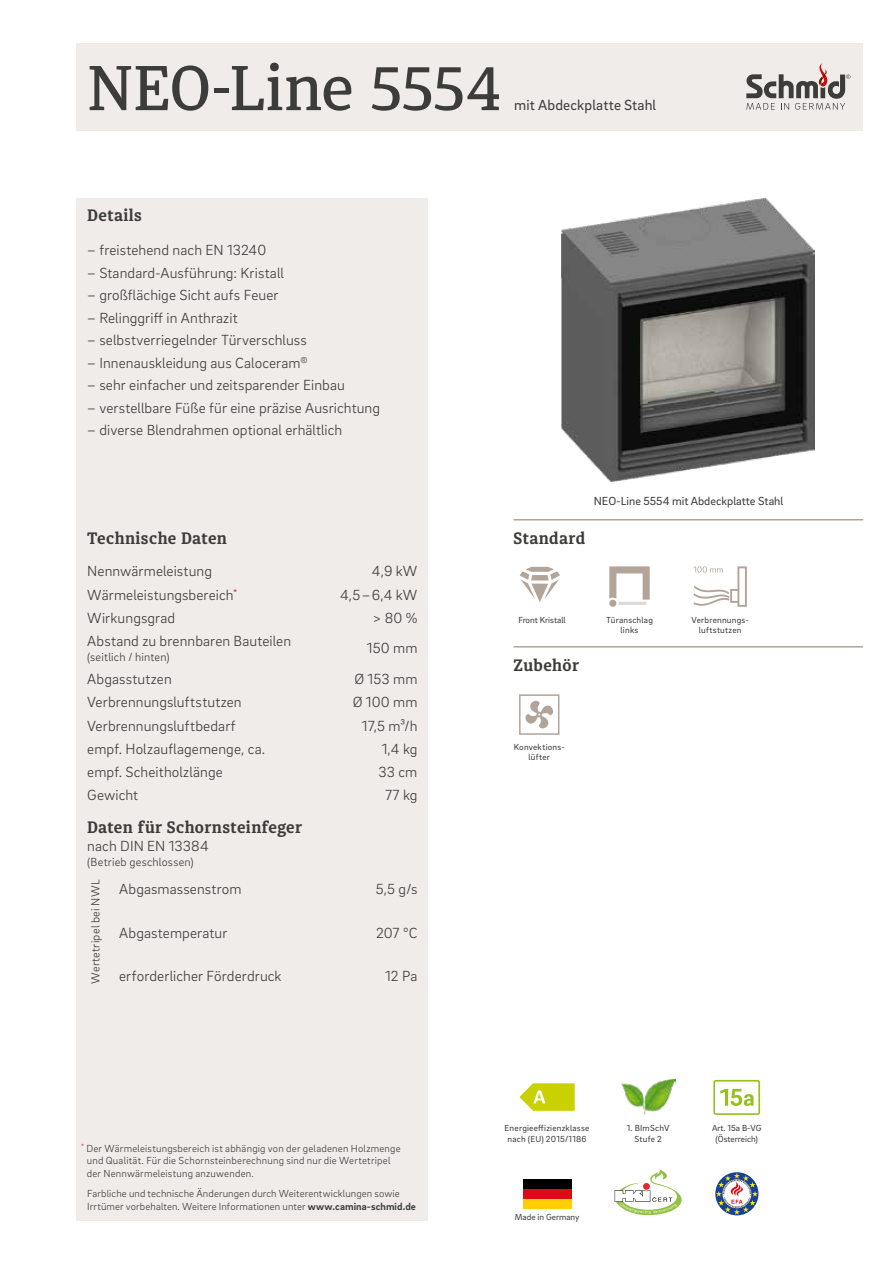
<style>
.page{position:relative;width:893px;height:1263px;background:#fff}
.page>*{position:absolute;margin:0;border:0;box-sizing:border-box;transform-origin:0 0}
.t1{font:500 63px "Diaria Pro";letter-spacing:-.015em;color:#3c3c3b}
.t2{font:700 16.5px "Diaria Pro";letter-spacing:.025em;color:#3c3c3b}
.t3{font:300 15px/23.2px "Brix Sans";letter-spacing:.005em;color:#3c3c3b;text-align:right}
.t4{font:15px "Brix Sans";letter-spacing:.01em;color:#3c3c3b}
.t5{font:300 12px "Brix Sans";letter-spacing:.015em;color:#3c3c3b}
.t6{font:12px "Brix Sans";color:#3c3c3b}
.t7{font:300 10.5px/12.6px "Brix Sans";letter-spacing:.015em;color:#3c3c3b}
.t8{font:9px/10.8px "Brix Sans";letter-spacing:.025em;color:#3c3c3b;text-align:center}
.t9{font:9px/10.8px "Brix Sans";color:#3c3c3b;text-align:center}
.s1{font-weight:700}
</style>
<div class="page">
<div style="left:77px;top:198px;width:351px;height:1022px;background:#efecea"></div>
<div style="left:77px;top:43px;width:786px;height:87px;background:#efecea"></div>
<svg style="left:746px;top:63px;width:104px;height:47px"></svg>
<img style="left:621px;top:1080px;width:54px;height:35px">
<svg style="left:713px;top:1080px;width:47px;height:35px"></svg>
<svg style="left:715px;top:1172px;width:43px;height:43px"></svg>
<svg style="left:615px;top:1169px;width:67px;height:46px"></svg>
<div style="left:523px;top:1179px;width:48px;height:29px;background:#000"></div>
<div style="left:523px;top:1189px;width:48px;height:19px;background:#dd0b15"></div>
<div style="left:523px;top:1199px;width:48px;height:9px;background:#ffce05"></div>
<img style="left:562px;top:198px;width:252px;height:284px">
<hr style="left:513px;top:519px;width:350px;height:1px;background:#b2a499">
<hr style="left:513px;top:646px;width:350px;height:1px;background:#b2a499">
<svg style="left:525px;top:701px;width:28px;height:27px"></svg>
<div style="left:519px;top:694px;width:40px;height:41px;border:2px solid #b2a499"></div>
<svg style="left:693px;top:566px;width:54px;height:41px"></svg>
<svg style="left:609px;top:566px;width:41px;height:39px"></svg>
<div style="left:609px;top:600px;width:7px;height:7px;background:#b2a499;border-radius:50%"></div>
<svg style="left:520px;top:567px;width:40px;height:35px"></svg>
<svg style="left:519px;top:1083px;width:56px;height:28px"></svg>
<h1 class="t1" style="left:87px;top:50px;width:416px">NEO-Line 5554</h1>
<p class="t4" style="left:514px;top:95px;width:143px">mit Abdeckplatte Stahl</p>
<p class="t2" style="left:87px;top:205px;width:56px">Details</p>
<p class="t3" style="left:87px;top:238px;width:181px">– freistehend nach EN 13240</p>
<p class="t3" style="left:87px;top:261px;width:198px">– Standard-Ausführung: Kristall</p>
<p class="t3" style="left:87px;top:283px;width:193px">– großflächige Sicht aufs Feuer</p>
<p class="t3" style="left:87px;top:306px;width:152px">– Relinggriff in Anthrazit</p>
<p class="t3" style="left:87px;top:328px;width:221px">– selbstverriegelnder Türverschluss</p>
<p class="t3" style="left:87px;top:351px;width:222px">– Innenauskleidung aus Caloceram<sup>®</sup></p>
<p class="t3" style="left:87px;top:373px;width:259px">– sehr einfacher und zeitsparender Einbau</p>
<p class="t3" style="left:87px;top:396px;width:294px">– verstellbare Füße für eine präzise Ausrichtung</p>
<p class="t3" style="left:87px;top:418px;width:257px">– diverse Blendrahmen optional erhältlich</p>
<p class="t2" style="left:87px;top:528px;width:141px">Technische Daten</p>
<p class="t3" style="left:87px;top:559px;width:205px;text-align:left">Nennwärmeleistung<br>Wärmeleistungsbereich<sup>*<br></sup>Wirkungsgrad<br>Abstand zu brennbaren Bauteilen</p>
<p class="t5" style="left:87px;top:649px;width:84px">(seitlich / hinten)</p>
<p class="t3" style="left:87px;top:667px;width:179px;text-align:left">Abgasstutzen<br>Verbrennungsluftstutzen<br>Verbrennungsluftbedarf empf. Holzauflagemenge, ca. empf. Scheitholzlänge<br>Gewicht</p>
<p class="t2" style="left:87px;top:817px;width:216px">Daten für Schornsteinfeger</p>
<p class="t3" style="left:87px;top:834px;width:123px">nach DIN EN 13384</p>
<p class="t5" style="left:87px;top:855px;width:108px">(Betrieb geschlossen)</p>
<p class="t5" style="left:88px;top:983px;width:105px;rotate:-90deg">Wertetripel bei NWL</p>
<p class="t3" style="left:119px;top:876px;width:124px">Abgasmassenstrom</p>
<p class="t3" style="left:119px;top:921px;width:110px">Abgastemperatur</p>
<p class="t3" style="left:119px;top:964px;width:164px">erforderlicher Förderdruck</p>
<p class="t3" style="left:340px;top:559px;width:79px">4,9 kW<br>4,5–6,4 kW &gt; 80 %</p>
<p class="t3" style="left:354px;top:632px;width:65px;line-height:30.6px">150 mm<br>Ø 153 mm</p>
<p class="t3" style="left:353px;top:690px;width:66px">Ø 100 mm<br>17,5 m³/h<br>1,4 kg<br>33 cm<br>77 kg</p>
<p class="t3" style="left:376px;top:876px;width:43px">5,5 g/s</p>
<p class="t3" style="left:376px;top:921px;width:43px">207 °C</p>
<p class="t3" style="left:385px;top:964px;width:34px">12 Pa</p>
<p class="t2" style="left:513px;top:528px;width:73px">Standard</p>
<p class="t6" style="left:594px;top:493px;width:191px">NEO-Line 5554 mit Abdeckplatte Stahl</p>
<p class="t9" style="left:518px;top:614px;width:49px">Front Kristall</p>
<p class="t8" style="left:606px;top:614px;width:48px">Türanschlag links</p>
<p class="t2" style="left:514px;top:655px;width:67px">Zubehör</p>
<p class="t8" style="left:514px;top:741px;width:53px">Konvektions&shy;lüfter</p>
<p class="t8" style="left:691px;top:614px;width:59px">Verbrennungs&shy;luftstutzen</p>
<p class="t7" style="left:87px;top:1141px;width:316px;text-indent:-6px"><sup>*</sup> Der Wärmeleistungsbereich ist abhängig von der geladenen Holzmenge und Qualität. Für die Schornsteinberechnung sind nur die Wertetripel der Nennwärmeleistung anzuwenden.</p>
<p class="t7" style="left:87px;top:1187px;width:330px">Farbliche und technische Änderungen durch Weiterentwicklungen sowie<br>Irrtümer vorbehalten. Weitere Informationen unter <span class="s1">www.camina-schmid.de</span></p>
<p class="t8" style="left:505px;top:1122px;width:86px">Energieeffizienzklasse nach (EU) 2015/1186</p>
<p class="t9" style="left:515px;top:1212px;width:66px">Made in Germany</p>
<p class="t8" style="left:627px;top:1122px;width:44px">1. BImSchV<br>Stufe 2</p>
<p class="t9" style="left:712px;top:1122px;width:51px">Art. 15a B-VG (Österreich)</p>
</div>
